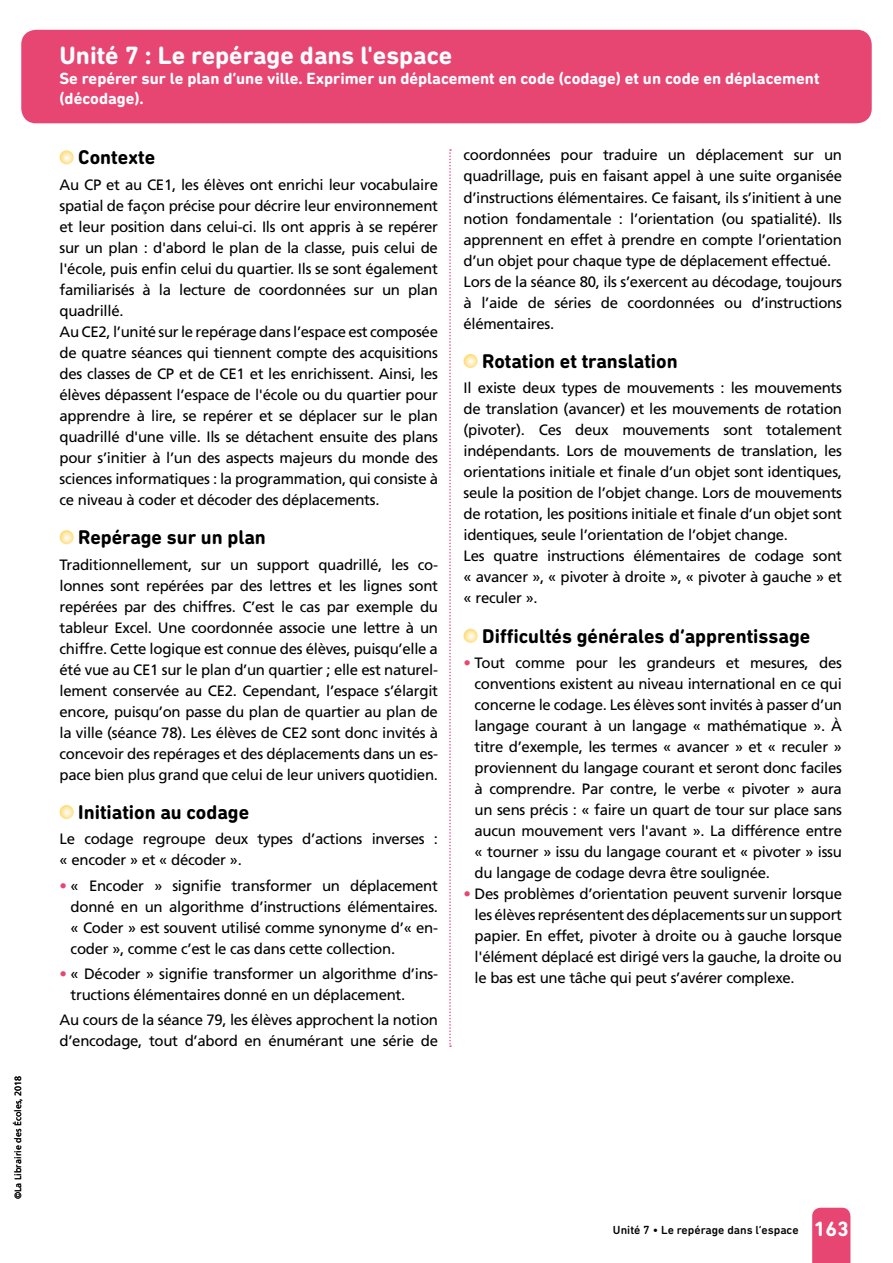
<style>
.page{position:relative;width:893px;height:1263px;background:#fff}
.page>*{position:absolute;margin:0;border:0;box-sizing:border-box;transform-origin:0 0}
.t1{font:700 25.5px "DIN Next Rounded LT Pro";color:#fff}
.t2{font:700 21px "DIN Next Rounded LT Pro";color:#fff}
.t3{font:700 20.25px "DIN Next Rounded LT Pro";color:#000}
.t4{font:700 16.5px/19.8px "DIN Next Rounded LT Pro";color:#fff}
.t5{font:15px/21px "Frutiger LT Std";letter-spacing:-.02em;color:#000}
.t6{font:500 12px "DIN Next Rounded LT Pro";color:#000}
.t7{font:9px "Frutiger LT Std";color:#000}
.s1{color:#e74673}
</style>
<div class="page">
<div style="left:812px;top:1208px;width:38px;height:55px;background:#e74673"></div>
<div style="left:21px;top:30px;width:851px;height:93px;background:#e74673;border-radius:15px"></div>
<svg style="left:60px;top:150px;width:14px;height:14px"></svg>
<svg style="left:60px;top:530px;width:14px;height:14px"></svg>
<svg style="left:60px;top:805px;width:14px;height:14px"></svg>
<svg style="left:464px;top:354px;width:14px;height:14px"></svg>
<svg style="left:464px;top:629px;width:14px;height:14px"></svg>
<svg style="left:449px;top:149px;width:2px;height:898px"></svg>
<p class="t7" style="left:13px;top:1199px;width:125px;rotate:-90deg">©La Librairie des Écoles, 2018</p>
<h1 class="t1" style="left:59px;top:41px;width:394px">Unité 7 : Le repérage dans l'espace</h1>
<p class="t4" style="left:59px;top:68px;width:761px">Se repérer sur le plan d’une ville. Exprimer un déplacement en code (codage) et un code en déplacement (décodage).</p>
<h3 class="t3" style="left:78px;top:146px;width:79px">Contexte</h3>
<p class="t5" style="left:60px;top:174px;width:380px">Au CP et au CE1, les élèves ont enrichi leur vocabulaire spatial de façon précise pour décrire leur environnement et leur position dans celui-ci. Ils ont appris à se repérer sur un plan : d'abord le plan de la classe, puis celui de l'école, puis enfin celui du quartier. Ils se sont également familiarisés à la lecture de coordonnées sur un plan quadrillé.<br>Au CE2, l’unité sur le repérage dans l’espace est composée de quatre séances qui tiennent compte des acquisitions des classes de CP et de CE1 et les enrichissent. Ainsi, les élèves dépassent l’espace de l'école ou du quartier pour apprendre à lire, se repérer et se déplacer sur le plan quadrillé d'une ville. Ils se détachent ensuite des plans pour s’initier à l’un des aspects majeurs du monde des sciences informatiques : la programmation, qui consiste à ce niveau à coder et décoder des déplacements.</p>
<h3 class="t3" style="left:78px;top:525px;width:189px">Repérage sur un plan</h3>
<p class="t5" style="left:60px;top:554px;width:380px;text-align:justify">Traditionnellement, sur un support quadrillé, les co&shy;lonnes sont repérées par des lettres et les lignes sont repérées par des chiffres. C’est le cas par exemple du tableur Excel. Une coordonnée associe une lettre à un chiffre. Cette logique est connue des élèves, puisqu’elle a été vue au CE1 sur le plan d’un quartier ; elle est naturel&shy;lement conservée au CE2. Cependant, l’espace s’élargit encore, puisqu’on passe du plan de quartier au plan de la ville (séance 78). Les élèves de CE2 sont donc invités à concevoir des repérages et des déplacements dans un es&shy;pace bien plus grand que celui de leur univers quotidien.</p>
<h3 class="t3" style="left:78px;top:800px;width:172px">Initiation au codage</h3>
<p class="t5" style="left:60px;top:829px;width:380px">Le codage regroupe deux types d’actions inverses : « encoder » et « décoder ».</p>
<p class="t5" style="left:71px;top:875px;width:369px;text-align:justify;text-indent:-11px"><span class="s1">•</span> « Encoder » signifie transformer un déplacement donné en un algorithme d’instructions élémentaires. « Coder » est souvent utilisé comme synonyme d’« en&shy;coder », comme c’est le cas dans cette collection.</p>
<p class="t5" style="left:71px;top:963px;width:369px;text-indent:-11px"><span class="s1">•</span> « Décoder » signifie transformer un algorithme d’ins&shy;tructions élémentaires donné en un déplacement.</p>
<p class="t5" style="left:60px;top:1009px;width:380px">Au cours de la séance 79, les élèves approchent la notion d’encodage, tout d’abord en énumérant une série de</p>
<p class="t5" style="left:464px;top:145px;width:380px">coordonnées pour traduire un déplacement sur un quadrillage, puis en faisant appel à une suite organisée d’instructions élémentaires. Ce faisant, ils s’initient à une notion fondamentale : l’orientation (ou spatialité). Ils apprennent en effet à prendre en compte l’orientation d’un objet pour chaque type de déplacement effectué.<br>Lors de la séance 80, ils s’exercent au décodage, toujours à l’aide de séries de coordonnées ou d’instructions élémentaires.</p>
<h3 class="t3" style="left:482px;top:349px;width:197px">Rotation et translation</h3>
<p class="t5" style="left:464px;top:378px;width:380px">Il existe deux types de mouvements : les mouvements de translation (avancer) et les mouvements de rotation (pivoter). Ces deux mouvements sont totalement indépendants. Lors de mouvements de translation, les orientations initiale et finale d’un objet sont identiques, seule la position de l’objet change. Lors de mouvements de rotation, les positions initiale et finale d’un objet sont identiques, seule l’orientation de l’objet change.<br>Les quatre instructions élémentaires de codage sont « avancer », « pivoter à droite », « pivoter à gauche » et « reculer ».</p>
<h3 class="t3" style="left:482px;top:624px;width:330px">Difficultés générales d’apprentissage</h3>
<p class="t5" style="left:475px;top:652px;width:369px;text-align:justify;text-indent:-11px"><span class="s1">•</span> Tout comme pour les grandeurs et mesures, des conventions existent au niveau international en ce qui concerne le codage. Les élèves sont invités à passer d’un langage courant à un langage « mathématique ». À titre d’exemple, les termes « avancer » et « reculer » proviennent du langage courant et seront donc faciles à comprendre. Par contre, le verbe « pivoter » aura un sens précis : « faire un quart de tour sur place sans aucun mouvement vers l'avant ». La différence entre « tourner » issu du langage courant et « pivoter » issu du langage de codage devra être soulignée.</p>
<p class="t5" style="left:475px;top:883px;width:369px;text-align:justify;text-indent:-11px"><span class="s1">•</span> Des problèmes d’orientation peuvent survenir lorsque les élèves représentent des déplacements sur un support papier. En effet, pivoter à droite ou à gauche lorsque l'élément déplacé est dirigé vers la gauche, la droite ou le bas est une tâche qui peut s’avérer complexe.</p>
<p class="t6" style="left:613px;top:1223px;width:187px">Unité 7 • Le repérage dans l’espace</p>
<h2 class="t2" style="left:814px;top:1217px;width:37px">163</h2>
</div>
